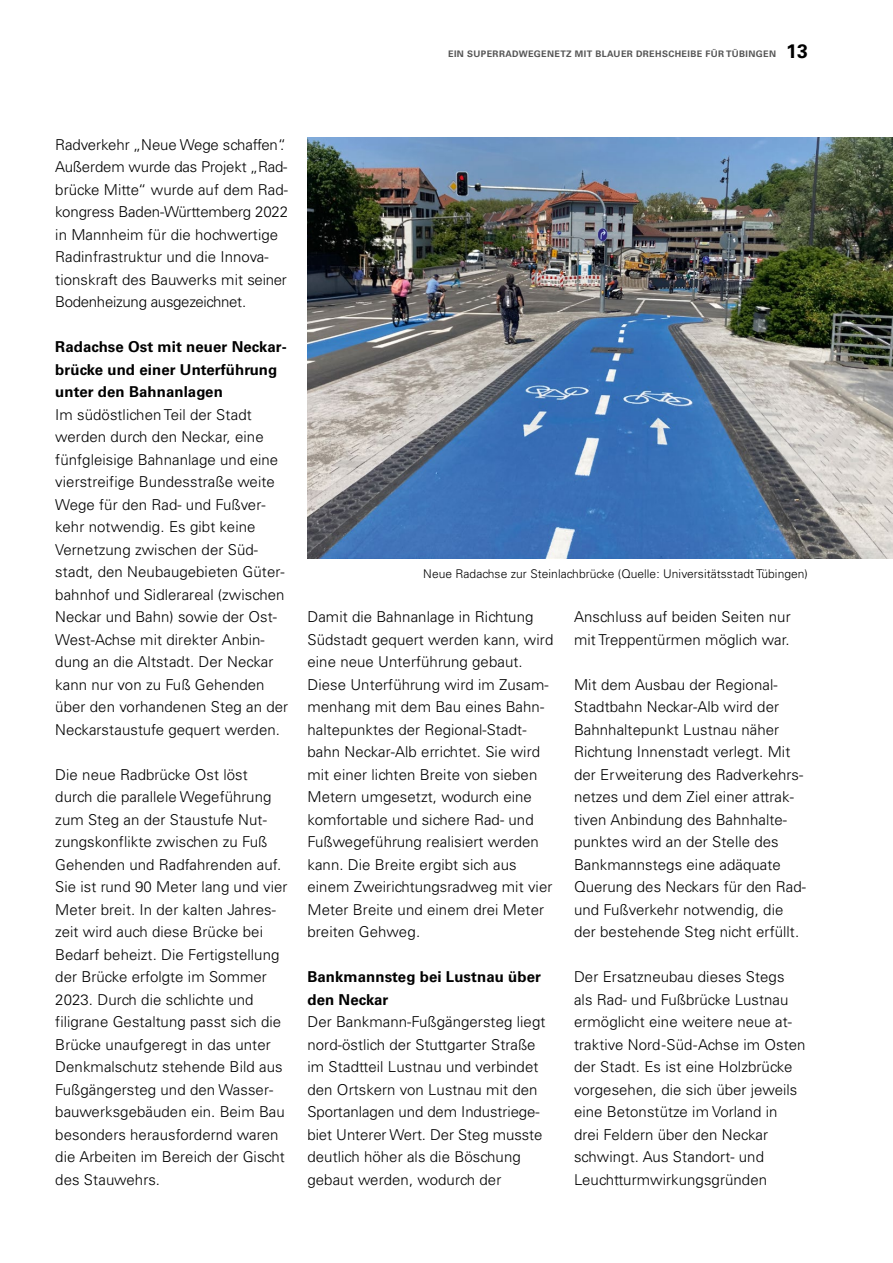
<style>
.page{position:relative;width:893px;height:1263px;background:#fff}
.page>*{position:absolute;margin:0;border:0;box-sizing:border-box;transform-origin:0 0}
.t1{font:300 15px/22.5px "Univers";letter-spacing:.005em;color:#000}
.t2{font:700 15px/22.5px "Univers";letter-spacing:.005em;color:#000}
.t3{font:300 12px "Univers";letter-spacing:.005em;color:#000}
.t4{font:700 9px "Univers";letter-spacing:.04em;color:#565656}
.s1{font-size:19.5px;color:#000}
</style>
<div class="page">
<img style="left:307px;top:137px;width:586px;height:421px">
<p class="t4" style="left:448px;top:49px;width:361px">EIN SUPERRADWEGENETZ MIT BLAUER DREHSCHEIBE FÜR TÜBINGEN <span class="s1">13</span></p>
<p class="t1" style="left:55px;top:133px;width:234px">Radverkehr „Neue Wege schaffen“.<br>Außerdem wurde das Projekt „Rad&shy;brücke Mitte“ wurde auf dem Rad&shy;kongress Baden-Württemberg 2022 in Mannheim für die hochwertige Radinfrastruktur und die Innova&shy;tionskraft des Bauwerks mit seiner Bodenheizung ausgezeichnet.</p>
<p class="t2" style="left:55px;top:335px;width:233px">Radachse Ost mit neuer Neckar&shy;brücke und einer Unterführung unter den Bahnanlagen</p>
<p class="t1" style="left:55px;top:403px;width:234px">Im südöstlichen Teil der Stadt werden durch den Neckar, eine fünfgleisige Bahnanlage und eine vierstreifige Bundesstraße weite<br>Wege für den Rad- und Fußver&shy;kehr notwendig. Es gibt keine<br>Vernetzung zwischen der Süd&shy;stadt, den Neubaugebieten Güter&shy;bahnhof und Sidlerareal (zwischen<br>Neckar und Bahn) sowie der Ost-<br>West-Achse mit direkter Anbin&shy;dung an die Altstadt. Der Neckar kann nur von zu Fuß Gehenden über den vorhandenen Steg an der<br>Neckarstaustufe gequert werden.</p>
<p class="t1" style="left:55px;top:763px;width:234px">Die neue Radbrücke Ost löst durch die parallele Wegeführung zum Steg an der Staustufe Nut&shy;zungskonflikte zwischen zu Fuß<br>Gehenden und Radfahrenden auf.<br>Sie ist rund 90 Meter lang und vier<br>Meter breit. In der kalten Jahres&shy;zeit wird auch diese Brücke bei<br>Bedarf beheizt. Die Fertigstellung der Brücke erfolgte im Sommer<br>2023. Durch die schlichte und filigrane Gestaltung passt sich die<br>Brücke unaufgeregt in das unter<br>Denkmalschutz stehende Bild aus<br>Fußgängersteg und den Wasser&shy;bauwerksgebäuden ein. Beim Bau besonders herausfordernd waren die Arbeiten im Bereich der Gischt des Stauwehrs.</p>
<p class="t3" style="left:423px;top:567px;width:386px">Neue Radachse zur Steinlachbrücke (Quelle: Universitätsstadt Tübingen)</p>
<p class="t1" style="left:307px;top:605px;width:247px">Damit die Bahnanlage in Richtung<br>Südstadt gequert werden kann, wird eine neue Unterführung gebaut.<br>Diese Unterführung wird im Zusam&shy;menhang mit dem Bau eines Bahn&shy;haltepunktes der Regional-Stadt&shy;bahn Neckar-Alb errichtet. Sie wird mit einer lichten Breite von sieben<br>Metern umgesetzt, wodurch eine komfortable und sichere Rad- und<br>Fußwegeführung realisiert werden kann. Die Breite ergibt sich aus einem Zweirichtungsradweg mit vier<br>Meter Breite und einem drei Meter breiten Gehweg.</p>
<p class="t2" style="left:307px;top:965px;width:235px">Bankmannsteg bei Lustnau über den Neckar</p>
<p class="t1" style="left:307px;top:1010px;width:239px">Der Bankmann-Fußgängersteg liegt nord-östlich der Stuttgarter Straße im Stadtteil Lustnau und verbindet den Ortskern von Lustnau mit den Sportanlagen und dem Industriege&shy;biet Unterer Wert. Der Steg musste deutlich höher als die Böschung gebaut werden, wodurch der</p>
<p class="t1" style="left:574px;top:605px;width:218px">Anschluss auf beiden Seiten nur mit Treppentürmen möglich war.</p>
<p class="t1" style="left:574px;top:673px;width:233px">Mit dem Ausbau der Regional-<br>Stadtbahn Neckar-Alb wird der<br>Bahnhaltepunkt Lustnau näher<br>Richtung Innenstadt verlegt. Mit der Erweiterung des Radverkehrs&shy;netzes und dem Ziel einer attrak&shy;tiven Anbindung des Bahnhalte&shy;punktes wird an der Stelle des<br>Bankmannstegs eine adäquate<br>Querung des Neckars für den Rad&shy;und Fußverkehr notwendig, die der bestehende Steg nicht erfüllt.</p>
<p class="t1" style="left:574px;top:965px;width:233px">Der Ersatzneubau dieses Stegs als Rad- und Fußbrücke Lustnau ermöglicht eine weitere neue at&shy;traktive Nord-Süd-Achse im Osten der Stadt. Es ist eine Holzbrücke vorgesehen, die sich über jeweils eine Betonstütze im Vorland in drei Feldern über den Neckar schwingt. Aus Standort- und<br>Leuchtturmwirkungsgründen</p>
</div>
